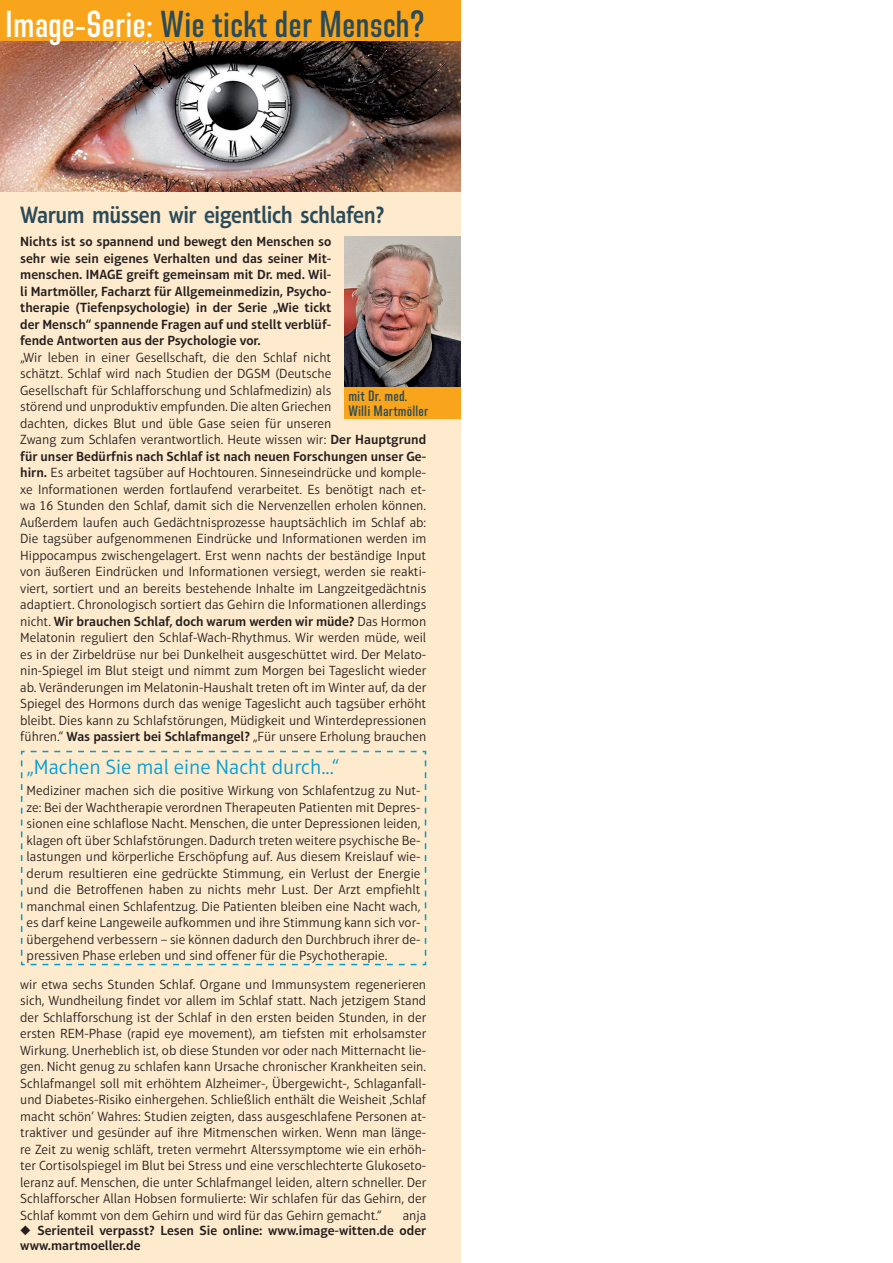
<style>
.page{position:relative;width:893px;height:1263px;background:#fff}
.page>*{position:absolute;margin:0;border:0;box-sizing:border-box;transform-origin:0 0}
.Headline_22pt{font:37.5px "Directors Gothic 220 S Bd";color:#294a59}
.Headline_22pt-2{font:600 24px "Aptifer Sans LT Pro";letter-spacing:-.02em;color:#294a59;scale:.9 1}
.Einleser{font:300 21px "Aptifer Sans LT Pro";color:#009dd3}
.Einleser-2{font:15px/15px "Directors Gothic 220 S Bd";letter-spacing:.01em;color:#294a59}
.Fließtext{font:300 13.5px/16.5px "Aptifer Sans LT Pro";color:#231f20;text-align:justify}
.Fließtext-2{font:600 13.5px/16.5px "Aptifer Sans LT Pro";color:#231f20;text-align:justify}
.s1{color:#fff}
.s2{font-weight:600}
</style>
<div class="page">
<div style="left:0;top:160px;width:460px;height:1103px;background:#feeacc"></div>
<img style="left:0;top:41px;width:460px;height:151px">
<div style="left:0;top:0;width:460px;height:41px;background:#f9a51b"></div>
<div style="left:344px;top:386px;width:116px;height:33px;background:#f9a51b"></div>
<img style="left:344px;top:236px;width:116px;height:150px">
<svg style="left:20px;top:750px;width:407px;height:216px"></svg>
<p class="Headline_22pt" style="left:5px;top:3px;width:421px"><span class="s1">Image-Serie:</span> Wie tickt der Mensch?</p>
<p class="Headline_22pt-2" style="left:20px;top:201px;width:406px">Warum müssen wir eigentlich schlafen?</p>
<p class="Fließtext-2" style="left:20px;top:233px;width:313px">Nichts ist so spannend und bewegt den Menschen so sehr wie sein eigenes Verhalten und das seiner Mit&shy;menschen. IMAGE greift gemeinsam mit Dr. med. Wil&shy;li Martmöller, Facharzt für Allgemeinmedizin, Psycho&shy;therapie (Tiefenpsychologie) in der Serie „Wie tickt der Mensch“ spannende Fragen auf und stellt verblüf&shy;fende Antworten aus der Psychologie vor.</p>
<p class="Fließtext" style="left:20px;top:349px;width:408px;text-align:left">„Wir leben in einer Gesellschaft, die den Schlaf nicht<br>schätzt. Schlaf wird nach Studien der DGSM (Deutsche<br>Gesellschaft für Schlafforschung und Schlafmedizin) als<br>störend und unproduktiv empfunden. Die alten Griechen<br>dachten, dickes Blut und üble Gase seien für unseren<br>Zwang zum Schlafen verantwortlich. Heute wissen wir: <span class="s2">Der Hauptgrund für unser Bedürfnis nach Schlaf ist nach neuen Forschungen unser Ge&shy;hirn.</span> Es arbeitet tagsüber auf Hochtouren. Sinneseindrücke und komple&shy;xe Informationen werden fortlaufend verarbeitet. Es benötigt nach et&shy;wa 16 Stunden den Schlaf, damit sich die Nervenzellen erholen können.<br>Außerdem laufen auch Gedächtnisprozesse hauptsächlich im Schlaf ab:<br>Die tagsüber aufgenommenen Eindrücke und Informationen werden im Hippocampus zwischengelagert. Erst wenn nachts der beständige Input von äußeren Eindrücken und Informationen versiegt, werden sie reakti&shy;viert, sortiert und an bereits bestehende Inhalte im Langzeitgedächtnis adaptiert. Chronologisch sortiert das Gehirn die Informationen allerdings nicht. <span class="s2">Wir brauchen Schlaf, doch warum werden wir müde?</span> Das Hormon Melatonin reguliert den Schlaf-Wach-Rhythmus. Wir werden müde, weil es in der Zirbeldrüse nur bei Dunkelheit ausgeschüttet wird. Der Melato&shy;nin-Spiegel im Blut steigt und nimmt zum Morgen bei Tageslicht wieder ab. Veränderungen im Melatonin-Haushalt treten oft im Winter auf, da der Spiegel des Hormons durch das wenige Tageslicht auch tagsüber erhöht bleibt. Dies kann zu Schlafstörungen, Müdigkeit und Winterdepressionen führen.“ <span class="s2">Was passiert bei Schlafmangel?</span> „Für unsere Erholung brauchen</p>
<p class="Einleser-2" style="left:348px;top:388px;width:81px">mit Dr. med.<br>Willi Martmöller</p>
<p class="Einleser" style="left:27px;top:755px;width:314px">„Machen Sie mal eine Nacht durch...“</p>
<p class="Fließtext" style="left:27px;top:782px;width:395px">Mediziner machen sich die positive Wirkung von Schlafentzug zu Nut&shy;ze: Bei der Wachtherapie verordnen Therapeuten Patienten mit Depres&shy;sionen eine schlaflose Nacht. Menschen, die unter Depressionen leiden, klagen oft über Schlafstörungen. Dadurch treten weitere psychische Be&shy;lastungen und körperliche Erschöpfung auf. Aus diesem Kreislauf wie&shy;derum resultieren eine gedrückte Stimmung, ein Verlust der Energie und die Betroffenen haben zu nichts mehr Lust. Der Arzt empfiehlt manchmal einen Schlafentzug. Die Patienten bleiben eine Nacht wach, es darf keine Langeweile aufkommen und ihre Stimmung kann sich vor&shy;übergehend verbessern – sie können dadurch den Durchbruch ihrer de&shy;pressiven Phase erleben und sind offener für die Psychotherapie.</p>
<p class="Fließtext" style="left:20px;top:976px;width:408px">wir etwa sechs Stunden Schlaf. Organe und Immunsystem regenerieren sich, Wundheilung findet vor allem im Schlaf statt. Nach jetzigem Stand der Schlafforschung ist der Schlaf in den ersten beiden Stunden, in der ersten REM-Phase (rapid eye movement), am tiefsten mit erholsamster Wirkung. Unerheblich ist, ob diese Stunden vor oder nach Mitternacht lie&shy;gen. Nicht genug zu schlafen kann Ursache chronischer Krankheiten sein.<br>Schlafmangel soll mit erhöhtem Alzheimer-, Übergewicht-, Schlaganfall&shy;und Diabetes-Risiko einhergehen. Schließlich enthält die Weisheit ‚Schlaf macht schön‘ Wahres: Studien zeigten, dass ausgeschlafene Personen at&shy;traktiver und gesünder auf ihre Mitmenschen wirken. Wenn man länge&shy;re Zeit zu wenig schläft, treten vermehrt Alterssymptome wie ein erhöh&shy;ter Cortisolspiegel im Blut bei Stress und eine verschlechterte Glukoseto&shy;leranz auf. Menschen, die unter Schlafmangel leiden, altern schneller. Der Schlafforscher Allan Hobsen formulierte: Wir schlafen für das Gehirn, der Schlaf kommt von dem Gehirn und wird für das Gehirn gemacht.“</p>
<p class="Fließtext" style="left:403px;top:1207px;width:25px">anja</p>
<p class="Fließtext-2" style="left:20px;top:1222px;width:408px;line-height:15px">◆ Serienteil verpasst? Lesen Sie online: www.image-witten.de oder www.martmoeller.de</p>
</div>
